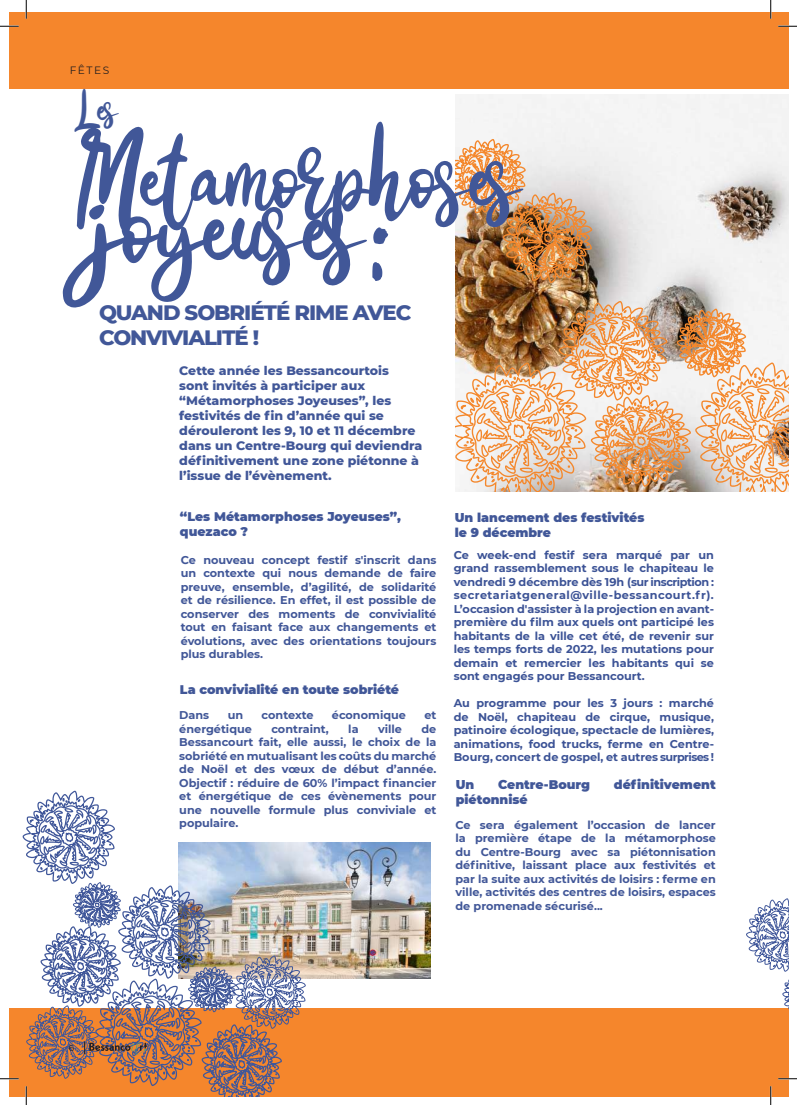
<style>
.page{position:relative;width:797px;height:1105px;background:#fff}
.page>*{position:absolute;margin:0;border:0;box-sizing:border-box;transform-origin:0 0}
.t1{font:140.5px "Cestroy";color:#415798}
.t2{font:118.62px "Cestroy";color:#415798}
.t3{font:48.25px "Cestroy";color:#415798}
.t4{font:800 21.25px/25.5px "Montserrat";letter-spacing:-.05em;color:#415798}
.t5{font:800 12.5px/15px "Montserrat";color:#415798}
.t6{font:900 12.5px/15px "Montserrat";color:#415798}
.t7{font:700 11.25px/13.5px "Montserrat";color:#415798;text-align:justify}
.t8{font:700 11.25px/13.5px "Montserrat";color:#3c5396;text-align:justify}
.t9{font:10.62px "Montserrat";letter-spacing:.14em;color:#231f20}
.t10{font:8.75px "Montserrat";color:#231f20}
</style>
<div class="page">
<div style="left:9px;top:1008px;width:779px;height:88px;background:#f5862c"></div>
<div style="left:9px;top:12px;width:779px;height:77px;background:#f5862c"></div>
<img style="left:455px;top:138px;width:333px;height:354px">
<img style="left:306px;top:843px;width:124px;height:135px">
<svg style="left:0;top:25px;width:19px;height:2px"></svg>
<svg style="left:778px;top:25px;width:19px;height:2px"></svg>
<svg style="left:25px;top:0;width:2px;height:19px"></svg>
<svg style="left:0;top:790px;width:306px;height:315px"></svg>
<svg style="left:770px;top:0;width:1px;height:19px"></svg>
<svg style="left:745px;top:898px;width:52px;height:207px"></svg>
<p class="t9" style="left:70px;top:63px;width:41px">FÊTES</p>
<h3 class="t3" style="left:74px;top:77px;width:45px">Les</h3>
<h2 class="t2" style="left:73px;top:101px;width:448px">Metamorphoses</h2>
<h1 class="t1" style="left:92px;top:136px;width:272px">joyeuses</h1>
<h1 class="t1" style="left:360px;top:156px;width:36px">:</h1>
<h3 class="t4" style="left:99px;top:298px;width:314px">QUAND SOBRIÉTÉ RIME AVEC<br>CONVIVIALITÉ !</h3>
<p class="t5" style="left:179px;top:362px;width:245px">Cette année les Bessancourtois<br>sont invités à participer aux “Métamorphoses Joyeuses”, les festivités de fin d’année qui se dérouleront les 9, 10 et 11 décembre dans un Centre-Bourg qui deviendra définitivement une zone piétonne à l’issue de l’évènement.</p>
<p class="t6" style="left:180px;top:508px;width:222px">“Les Métamorphoses Joyeuses”, quezaco ?</p>
<p class="t6" style="left:455px;top:509px;width:191px">Un lancement des festivités le 9 décembre</p>
<p class="t10" style="left:69px;top:1042px;width:7px">6</p>
<p class="t7" style="left:181px;top:552px;width:257px">Ce nouveau concept festif s'inscrit dans un contexte qui nous demande de faire preuve, ensemble, d’agilité, de solidarité et de résilience. En effet, il est possible de conserver des moments de convivialité tout en faisant face aux changements et évolutions, avec des orientations toujours plus durables.</p>
<p class="t6" style="left:180px;top:682px;width:221px">La convivialité en toute sobriété</p>
<p class="t7" style="left:179px;top:708px;width:31px">Dans</p>
<p class="t7" style="left:228px;top:708px;width:17px">un</p>
<p class="t7" style="left:262px;top:708px;width:53px">contexte</p>
<p class="t7" style="left:332px;top:708px;width:76px">économique</p>
<p class="t7" style="left:424px;top:708px;width:13px">et</p>
<p class="t7" style="left:179px;top:722px;width:74px">énergétique</p>
<p class="t7" style="left:271px;top:722px;width:59px">contraint,</p>
<p class="t7" style="left:348px;top:722px;width:12px">la</p>
<p class="t7" style="left:378px;top:722px;width:25px">ville</p>
<p class="t7" style="left:179px;top:722px;width:259px;text-indent:242px">de Bessancourt fait, elle aussi, le choix de la sobriété en mutualisant les coûts du marché de Noël et des vœux de début d’année.<br>Objectif : réduire de 60% l’impact financier et énergétique de ces évènements pour une nouvelle formule plus conviviale et populaire.</p>
<p class="t8" style="left:453px;top:548px;width:262px">Ce week-end festif sera marqué par un grand rassemblement sous le chapiteau le vendredi 9 décembre dès 19h (sur inscription : secretariatgeneral@ville-bessancourt.fr).<br>L’occasion d'assister à la projection en avant&shy;première du film aux quels ont participé les habitants de la ville cet été, de revenir sur les temps forts de 2022, les mutations pour demain et remercier les habitants qui se sont engagés pour Bessancourt.</p>
<p class="t8" style="left:453px;top:696px;width:262px">Au programme pour les 3 jours : marché de Noël, chapiteau de cirque, musique, patinoire écologique, spectacle de lumières, animations, food trucks, ferme en Centre-Bourg, concert de gospel, et autres surprises !</p>
<p class="t6" style="left:456px;top:776px;width:20px">Un</p>
<p class="t6" style="left:498px;top:776px;width:93px">Centre-Bourg</p>
<p class="t6" style="left:614px;top:776px;width:103px">définitivement</p>
<p class="t6" style="left:456px;top:791px;width:73px">piétonnisé</p>
<p class="t7" style="left:455px;top:817px;width:262px">Ce sera également l’occasion de lancer la première étape de la métamorphose du Centre-Bourg avec sa piétonnisation définitive, laissant place aux festivités et par la suite aux activités de loisirs : ferme en ville, activités des centres de loisirs, espaces de promenade sécurisé...</p>
</div>
